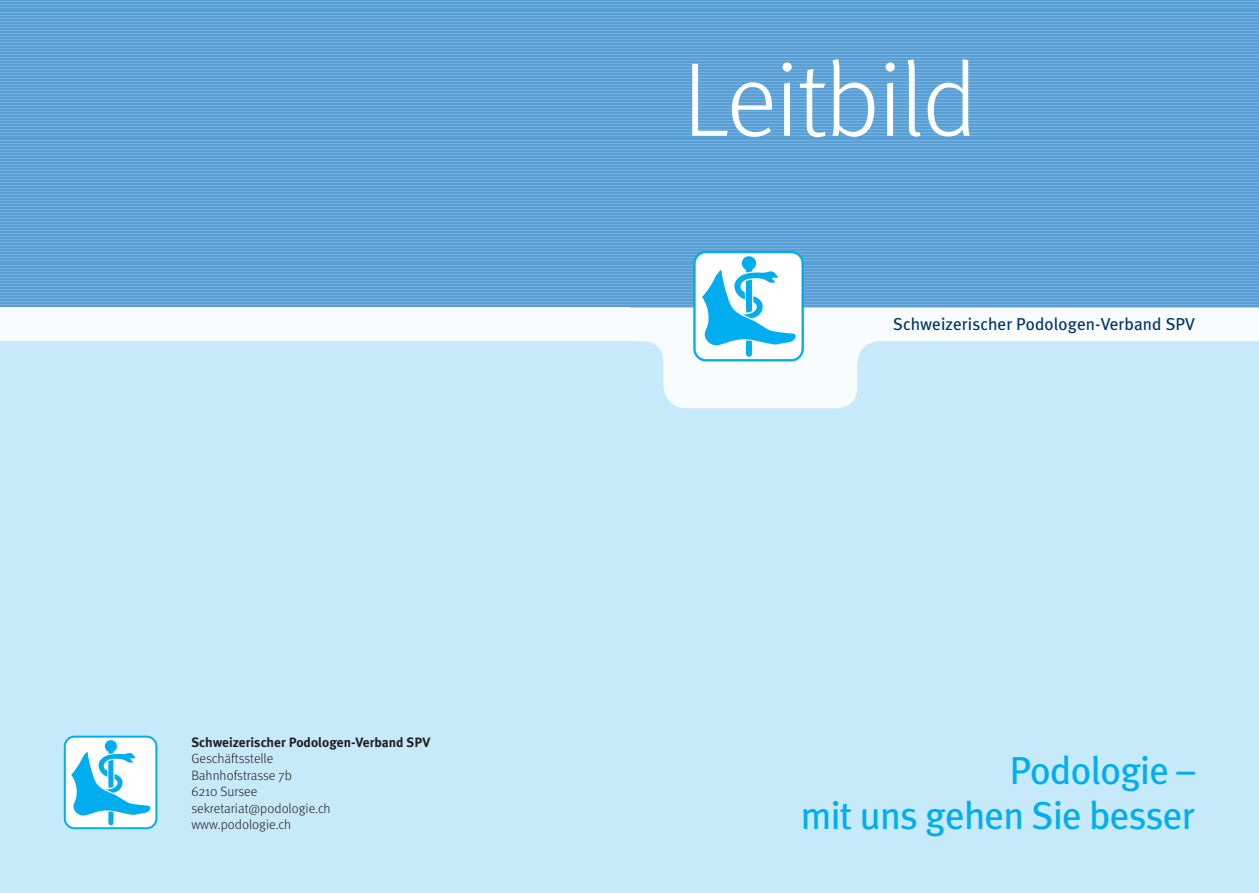
<style>
.page{position:relative;width:1259px;height:893px;background:#fff}
.page>*{position:absolute;margin:0;border:0;box-sizing:border-box;transform-origin:0 0}
.t1{font:300 105px "Meta";letter-spacing:-.025em;color:#fff}
.t2{font:39px/45px "Meta Plus";letter-spacing:-.02em;color:#00aeef;text-align:right}
.t3{font:17.25px "Meta Plus";letter-spacing:.005em;color:#003667}
.t4{font:300 13.5px/16.5px "Meta";color:#231f20}
.t5{font:700 13.5px "Meta Plus";color:#231f20}
</style>
<div class="page">
<div style="left:0;top:308px;width:629px;height:585px;background:#c6eafa"></div>
<div style="left:629px;top:308px;width:630px;height:585px;background:#c6eafa"></div>
<svg style="left:0;top:1px;width:1259px;height:307px;background:#69a8d9"></svg>
<div style="left:0;top:308px;width:629px;height:33px;background:#f9fcfe"></div>
<svg style="left:629px;top:308px;width:630px;height:100px"></svg>
<div style="left:65px;top:737px;width:91px;height:91px;background:#fff;border-radius:10px"></div>
<div style="left:64px;top:736px;width:93px;height:93px;border:2px solid #00aeef;border-radius:10px"></div>
<svg style="left:71px;top:739px;width:80px;height:86px"></svg>
<hr style="left:0;top:0;width:1259px;height:1px;background:#56a0d5">
<hr style="left:0;top:2px;width:1259px;height:1px;background:#56a0d5">
<hr style="left:0;top:5px;width:1259px;height:1px;background:#56a0d5">
<hr style="left:0;top:8px;width:1259px;height:1px;background:#56a0d5">
<hr style="left:0;top:11px;width:1259px;height:1px;background:#56a0d5">
<hr style="left:0;top:14px;width:1259px;height:1px;background:#56a0d5">
<hr style="left:0;top:17px;width:1259px;height:1px;background:#56a0d5">
<hr style="left:0;top:20px;width:1259px;height:1px;background:#56a0d5">
<hr style="left:0;top:23px;width:1259px;height:1px;background:#56a0d5">
<hr style="left:0;top:26px;width:1259px;height:1px;background:#56a0d5">
<hr style="left:0;top:29px;width:1259px;height:1px;background:#56a0d5">
<hr style="left:0;top:32px;width:1259px;height:1px;background:#56a0d5">
<hr style="left:0;top:35px;width:1259px;height:1px;background:#56a0d5">
<hr style="left:0;top:38px;width:1259px;height:1px;background:#56a0d5">
<hr style="left:0;top:41px;width:1259px;height:1px;background:#56a0d5">
<hr style="left:0;top:44px;width:1259px;height:1px;background:#56a0d5">
<hr style="left:0;top:47px;width:1259px;height:1px;background:#56a0d5">
<hr style="left:0;top:50px;width:1259px;height:1px;background:#56a0d5">
<hr style="left:0;top:53px;width:1259px;height:1px;background:#56a0d5">
<hr style="left:0;top:55px;width:1259px;height:2px;background:#56a0d5">
<hr style="left:0;top:58px;width:1259px;height:2px;background:#56a0d5">
<hr style="left:0;top:61px;width:1259px;height:2px;background:#56a0d5">
<hr style="left:0;top:64px;width:1259px;height:2px;background:#56a0d5">
<hr style="left:0;top:67px;width:1259px;height:2px;background:#56a0d5">
<hr style="left:0;top:70px;width:1259px;height:2px;background:#56a0d5">
<hr style="left:0;top:73px;width:1259px;height:2px;background:#56a0d5">
<hr style="left:0;top:76px;width:1259px;height:2px;background:#56a0d5">
<hr style="left:0;top:79px;width:1259px;height:2px;background:#56a0d5">
<hr style="left:0;top:82px;width:1259px;height:2px;background:#56a0d5">
<hr style="left:0;top:85px;width:1259px;height:2px;background:#56a0d5">
<hr style="left:0;top:88px;width:1259px;height:2px;background:#56a0d5">
<hr style="left:0;top:91px;width:1259px;height:1px;background:#56a0d5">
<hr style="left:0;top:94px;width:1259px;height:1px;background:#56a0d5">
<hr style="left:0;top:97px;width:1259px;height:1px;background:#56a0d5">
<hr style="left:0;top:100px;width:1259px;height:1px;background:#56a0d5">
<hr style="left:0;top:103px;width:1259px;height:1px;background:#56a0d5">
<hr style="left:0;top:106px;width:1259px;height:1px;background:#56a0d5">
<hr style="left:0;top:109px;width:1259px;height:1px;background:#56a0d5">
<hr style="left:0;top:112px;width:1259px;height:1px;background:#56a0d5">
<hr style="left:0;top:115px;width:1259px;height:1px;background:#56a0d5">
<hr style="left:0;top:118px;width:1259px;height:1px;background:#56a0d5">
<hr style="left:0;top:121px;width:1259px;height:1px;background:#56a0d5">
<hr style="left:0;top:124px;width:1259px;height:1px;background:#56a0d5">
<hr style="left:0;top:127px;width:1259px;height:1px;background:#56a0d5">
<hr style="left:0;top:130px;width:1259px;height:1px;background:#56a0d5">
<hr style="left:0;top:133px;width:1259px;height:1px;background:#56a0d5">
<hr style="left:0;top:136px;width:1259px;height:1px;background:#56a0d5">
<hr style="left:0;top:139px;width:1259px;height:1px;background:#56a0d5">
<hr style="left:0;top:142px;width:1259px;height:1px;background:#56a0d5">
<hr style="left:0;top:145px;width:1259px;height:1px;background:#56a0d5">
<hr style="left:0;top:148px;width:1259px;height:1px;background:#56a0d5">
<hr style="left:0;top:151px;width:1259px;height:1px;background:#56a0d5">
<hr style="left:0;top:154px;width:1259px;height:1px;background:#56a0d5">
<hr style="left:0;top:157px;width:1259px;height:1px;background:#56a0d5">
<hr style="left:0;top:160px;width:1259px;height:1px;background:#56a0d5">
<hr style="left:0;top:163px;width:1259px;height:1px;background:#56a0d5">
<hr style="left:0;top:166px;width:1259px;height:1px;background:#56a0d5">
<hr style="left:0;top:169px;width:1259px;height:1px;background:#56a0d5">
<hr style="left:0;top:172px;width:1259px;height:1px;background:#56a0d5">
<hr style="left:0;top:175px;width:1259px;height:1px;background:#56a0d5">
<hr style="left:0;top:178px;width:1259px;height:1px;background:#56a0d5">
<hr style="left:0;top:180px;width:1259px;height:2px;background:#56a0d5">
<hr style="left:0;top:183px;width:1259px;height:2px;background:#56a0d5">
<hr style="left:0;top:186px;width:1259px;height:2px;background:#56a0d5">
<hr style="left:0;top:189px;width:1259px;height:2px;background:#56a0d5">
<hr style="left:0;top:192px;width:1259px;height:2px;background:#56a0d5">
<hr style="left:0;top:195px;width:1259px;height:2px;background:#56a0d5">
<hr style="left:0;top:198px;width:1259px;height:2px;background:#56a0d5">
<hr style="left:0;top:201px;width:1259px;height:2px;background:#56a0d5">
<hr style="left:0;top:204px;width:1259px;height:2px;background:#56a0d5">
<hr style="left:0;top:207px;width:1259px;height:2px;background:#56a0d5">
<hr style="left:0;top:210px;width:1259px;height:2px;background:#56a0d5">
<hr style="left:0;top:213px;width:1259px;height:2px;background:#56a0d5">
<hr style="left:0;top:216px;width:1259px;height:1px;background:#56a0d5">
<hr style="left:0;top:219px;width:1259px;height:1px;background:#56a0d5">
<hr style="left:0;top:222px;width:1259px;height:1px;background:#56a0d5">
<hr style="left:0;top:225px;width:1259px;height:1px;background:#56a0d5">
<hr style="left:0;top:228px;width:1259px;height:1px;background:#56a0d5">
<hr style="left:0;top:231px;width:1259px;height:1px;background:#56a0d5">
<hr style="left:0;top:234px;width:1259px;height:1px;background:#56a0d5">
<hr style="left:0;top:237px;width:1259px;height:1px;background:#56a0d5">
<hr style="left:0;top:240px;width:1259px;height:1px;background:#56a0d5">
<hr style="left:0;top:243px;width:1259px;height:1px;background:#56a0d5">
<hr style="left:0;top:246px;width:1259px;height:1px;background:#56a0d5">
<hr style="left:0;top:249px;width:1259px;height:1px;background:#56a0d5">
<hr style="left:0;top:252px;width:1259px;height:1px;background:#56a0d5">
<hr style="left:0;top:255px;width:1259px;height:1px;background:#56a0d5">
<hr style="left:0;top:258px;width:1259px;height:1px;background:#56a0d5">
<hr style="left:0;top:261px;width:1259px;height:1px;background:#56a0d5">
<hr style="left:0;top:264px;width:1259px;height:1px;background:#56a0d5">
<hr style="left:0;top:267px;width:1259px;height:1px;background:#56a0d5">
<hr style="left:0;top:270px;width:1259px;height:1px;background:#56a0d5">
<hr style="left:0;top:273px;width:1259px;height:1px;background:#56a0d5">
<hr style="left:0;top:276px;width:1259px;height:1px;background:#56a0d5">
<hr style="left:0;top:279px;width:1259px;height:1px;background:#56a0d5">
<hr style="left:0;top:282px;width:1259px;height:1px;background:#56a0d5">
<hr style="left:0;top:285px;width:1259px;height:1px;background:#56a0d5">
<hr style="left:0;top:288px;width:1259px;height:1px;background:#56a0d5">
<hr style="left:0;top:291px;width:1259px;height:1px;background:#56a0d5">
<hr style="left:0;top:294px;width:1259px;height:1px;background:#56a0d5">
<hr style="left:0;top:297px;width:1259px;height:1px;background:#56a0d5">
<hr style="left:0;top:300px;width:1259px;height:1px;background:#56a0d5">
<hr style="left:0;top:303px;width:1259px;height:1px;background:#56a0d5">
<hr style="left:0;top:306px;width:1259px;height:1px;background:#56a0d5">
<div style="left:694px;top:252px;width:108px;height:108px;background:#fff;border-radius:11px"></div>
<div style="left:693px;top:251px;width:111px;height:110px;border:2px solid #00aeef;border-radius:11px"></div>
<svg style="left:702px;top:256px;width:94px;height:101px"></svg>
<p class="t5" style="left:191px;top:734px;width:240px">Schweizerischer Podologen-Verband SPV</p>
<p class="t4" style="left:191px;top:750px;width:141px">Geschäftsstelle<br>Bahnhofstrasse 7b<br>6210 Sursee sekretariat@podologie.ch www.podologie.ch</p>
<h1 class="t1" style="left:682px;top:40px;width:296px">Leitbild</h1>
<p class="t3" style="left:893px;top:314px;width:303px">Schweizerischer Podologen-Verband SPV</p>
<h2 class="t2" style="left:801px;top:748px;width:396px">Podologie –<br>mit uns gehen Sie besser</h2>
</div>
